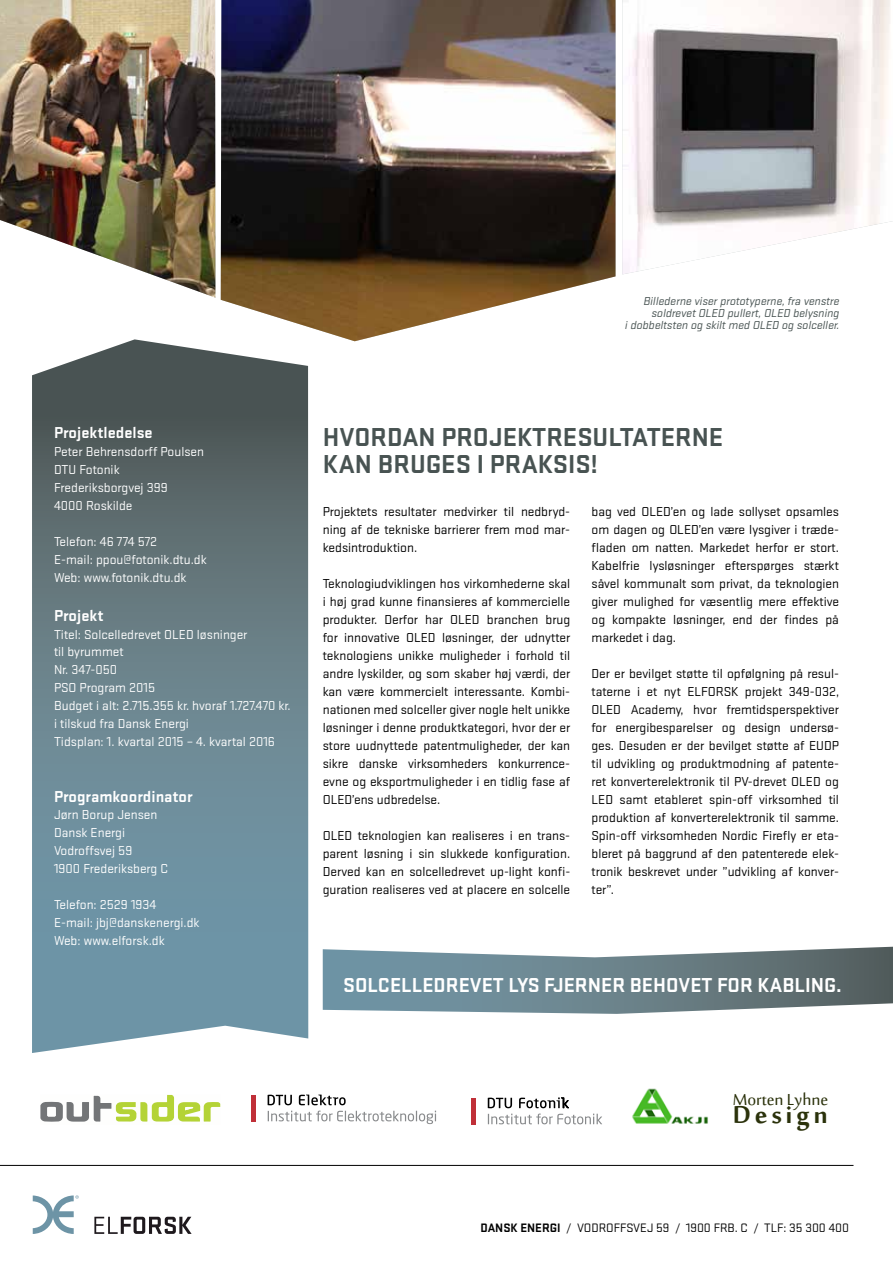
<style>
.page{position:relative;width:893px;height:1263px;background:#fff}
.page>*{position:absolute;margin:0;border:0;box-sizing:border-box;transform-origin:0 0}
.t1{font:700 33.15px "Sakkal Majalla";letter-spacing:.11em;color:#2b320b}
.t2{font:700 27px/26.8px "Stratum 1";color:#485352}
.t3{font:22.05px "Sakkal Majalla";color:#2b320b}
.t4{font:700 21px "Stratum 1";color:#fff}
.t5{font:700 16.5px "Stratum 1";color:#fff}
.t6{font:13.5px/18px "Stratum 1";letter-spacing:-.005em;color:#000;text-align:justify}
.t7{font:13.5px/18px "Stratum 1";color:#fff}
.t8{font:12.75px "Stratum 2";color:#000}
.t9{font:italic 12px/12px "Stratum 1";color:#485352;text-align:right}
.s1{font-weight:700}
</style>
<div class="page">
<hr style="left:0;top:1165px;width:853px;height:1px;background:#000">
<svg style="left:32px;top:339px;width:276px;height:714px;background:#6b838c"></svg>
<svg style="left:323px;top:947px;width:570px;height:67px;background:#7c9199"></svg>
<svg style="left:94px;top:1217px;width:98px;height:17px"></svg>
<svg style="left:33px;top:1195px;width:46px;height:39px"></svg>
<img style="left:0;top:0;width:215px;height:298px">
<img style="left:221px;top:0;width:394px;height:341px">
<img style="left:622px;top:0;width:271px;height:274px">
<img style="left:632px;top:1088px;width:76px;height:36px">
<div style="left:471px;top:1098px;width:5px;height:26px;background:#c02f38"></div>
<svg style="left:488px;top:1097px;width:114px;height:27px"></svg>
<hr style="left:251px;top:1095px;width:4px;height:26px;background:#c02f38">
<svg style="left:268px;top:1094px;width:168px;height:30px"></svg>
<svg style="left:40px;top:1095px;width:180px;height:27px"></svg>
<p class="t9" style="left:624px;top:295px;width:218px">Billederne viserprototyperne,fra venstre soldrevetOLED pullert,OLED belysning idobbeltsten og skiltmed OLED og solceller.</p>
<p class="t5" style="left:54px;top:421px;width:100px">Projektledelse</p>
<p class="t7" style="left:54px;top:442px;width:152px">Peter Behrensdorff Poulsen<br>DTU Fotonik<br>Frederiksborgvej 399<br>4000 Roskilde</p>
<p class="t7" style="left:54px;top:532px;width:154px">Telefon: 46 774 572<br>E-mail: ppou@fotonik.dtu.dk<br>Web: www.fotonik.dtu.dk</p>
<p class="t5" style="left:54px;top:604px;width:51px">Projekt</p>
<p class="t7" style="left:54px;top:624px;width:238px">Titel: Solcelledrevet OLED løsninger<br>til byrummet<br>Nr. 347-050<br>PSO Program 2015<br>Budget i alt: 2.715.355 kr. hvoraf 1.727.470 kr. i tilskud fra Dansk Energi<br>Tidsplan: 1. kvartal 2015 – 4. kvartal 2016</p>
<p class="t5" style="left:54px;top:785px;width:140px">Programkoordinator</p>
<p class="t7" style="left:54px;top:805px;width:116px">Jørn Borup Jensen<br>Dansk Energi<br>Vodroffsvej 59<br>1900 Frederiksberg C</p>
<p class="t7" style="left:54px;top:895px;width:147px">Telefon: 2529 1934<br>E-mail: jbj@danskenergi.dk<br>Web: www.elforsk.dk</p>
<h2 class="t2" style="left:323px;top:422px;width:402px">HVORDAN PROJEKTRESULTATERNE<br>KAN BRUGES I PRAKSIS!</h2>
<p class="t6" style="left:323px;top:502px;width:249px">Projektets resultater medvirker til nedbryd&shy;ning af de tekniske barrierer frem mod mar&shy;kedsintroduktion.</p>
<p class="t6" style="left:323px;top:574px;width:249px">Teknologiudviklingen hos virkomhederne skal i høj grad kunne finansieres af kommercielle produkter. Derfor har OLED branchen brug for innovative OLED løsninger, der udnytter teknologiens unikke muligheder i forhold til andre lyskilder, og som skaber høj værdi, der kan være kommercielt interessante. Kombi&shy;nationen med solceller giver nogle helt unikke løsninger i denne produktkategori, hvor der er store uudnyttede patentmuligheder, der kan sikre danske virksomheders konkurrence&shy;evne og eksportmuligheder i en tidlig fase af OLED’ens udbredelse.</p>
<p class="t6" style="left:323px;top:826px;width:249px">OLED teknologien kan realiseres i en trans&shy;parent løsning i sin slukkede konfiguration.<br>Derved kan en solcelledrevet up-light konfi&shy;guration realiseres ved at placere en solcelle</p>
<p class="t6" style="left:591px;top:502px;width:249px">bag ved OLED’en og lade sollyset opsamles om dagen og OLED’en være lysgiver i træde&shy;fladen om natten. Markedet herfor er stort.<br>Kabelfrie lysløsninger efterspørges stærkt såvel kommunalt som privat, da teknologien giver mulighed for væsentlig mere effektive og kompakte løsninger, end der findes på markedet i dag.</p>
<p class="t6" style="left:591px;top:664px;width:249px">Der er bevilget støtte til opfølgning på resul&shy;taterne i et nyt ELFORSK projekt 349-032, OLED Academy, hvor fremtidsperspektiver for energibesparelser og design undersø&shy;ges. Desuden er der bevilget støtte af EUDP til udvikling og produktmodning af patente&shy;ret konverterelektronik til PV-drevet OLED og LED samt etableret spin-off virksomhed til produktion af konverterelektronik til samme.<br>Spin-off virksomheden Nordic Firefly er eta&shy;bleret på baggrund af den patenterede elek&shy;tronik beskrevet under ”udvikling af konver&shy;ter”.</p>
<h3 class="t4" style="left:343px;top:970px;width:500px">SOLCELLEDREVET LYS FJERNER BEHOVET FOR KABLING.</h3>
<h3 class="t3" style="left:733px;top:1088px;width:97px">Morten Lyhne</h3>
<h1 class="t1" style="left:733px;top:1097px;width:96px">Design</h1>
<p class="t8" style="left:480px;top:1220px;width:370px"><span class="s1">DANSK ENERGI</span> / VODROFFSVEJ 59 / 1900 FRB. C / TLF: 35 300 400</p>
</div>
